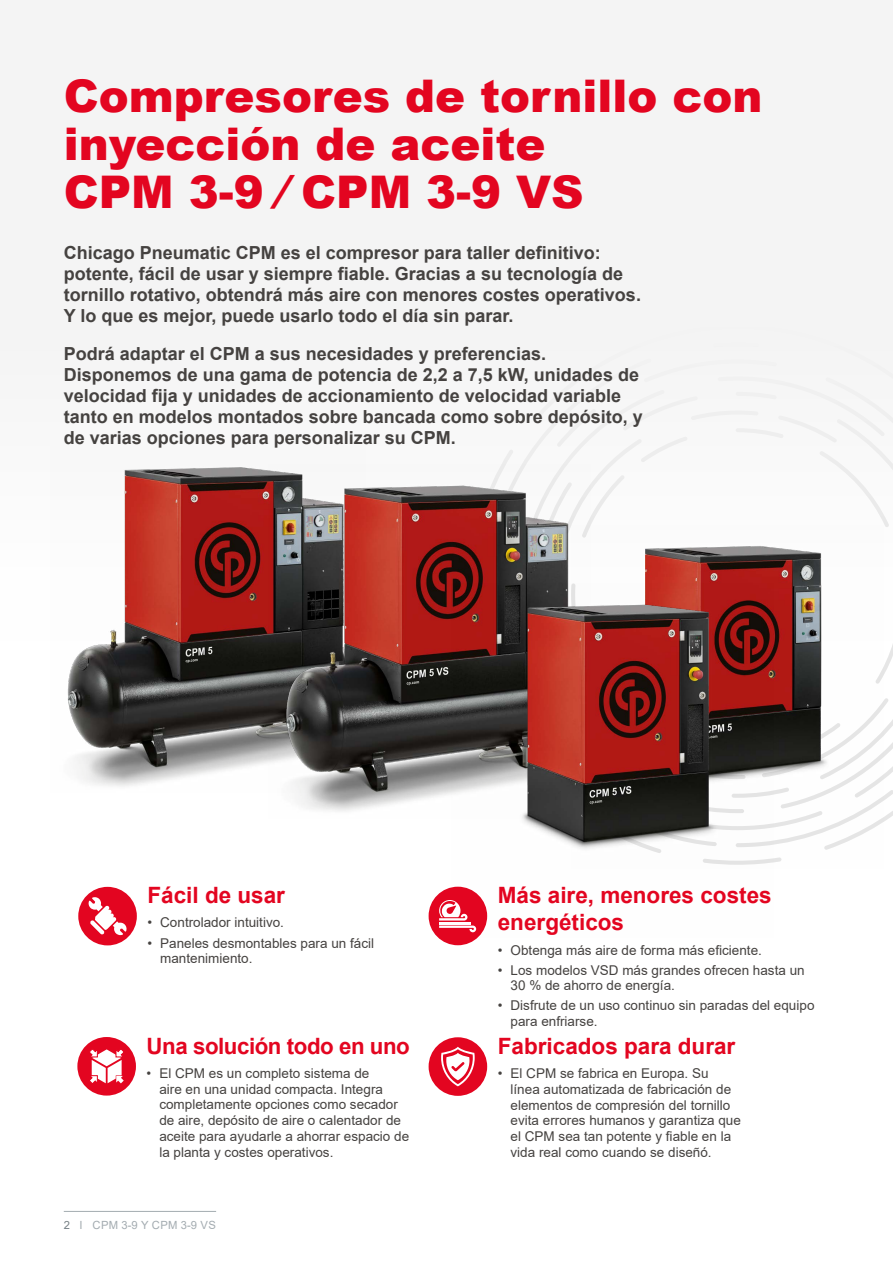
<style>
.page{position:relative;width:893px;height:1263px;background:#fff}
.page>*{position:absolute;margin:0;border:0;box-sizing:border-box;transform-origin:0 0}
.t1{font:900 45px/48px "Arial";color:#e30520}
.t2{font:700 22.5px/27px "Arial";color:#e30520}
.t3{font:700 22.5px "Arial";letter-spacing:-.02em;color:#e30520}
.t4{font:700 18px/21px "Arial";color:#454240}
.t5{font:13.5px/15.8px "Arial";color:#454240}
.t6{font:11.25px "Arial";letter-spacing:.035em;color:#a4acb1}
.s1{color:#778186}
</style>
<div class="page">
<div style="left:0;top:0;width:893px;height:641px;background:#f4f4f4"></div>
<img style="left:67px;top:467px;width:202px;height:320px">
<img style="left:269px;top:470px;width:321px;height:341px">
<img style="left:571px;top:525px;width:312px;height:338px">
<img style="left:452px;top:584px;width:321px;height:352px">
<div style="left:429px;top:887px;width:58px;height:58px;background:#e30520;border-radius:50%"></div>
<div style="left:429px;top:1037px;width:58px;height:59px;background:#e30520;border-radius:50%"></div>
<div style="left:78px;top:887px;width:59px;height:58px;background:#e30520;border-radius:50%"></div>
<svg style="left:88px;top:897px;width:39px;height:38px"></svg>
<svg style="left:439px;top:900px;width:37px;height:32px"></svg>
<div style="left:77px;top:1037px;width:59px;height:58px;background:#e30520;border-radius:50%"></div>
<svg style="left:90px;top:1049px;width:34px;height:35px"></svg>
<svg style="left:441px;top:1047px;width:34px;height:39px"></svg>
<hr style="left:64px;top:1211px;width:152px;height:1px;background:#a4acb1">
<h1 class="t1" style="left:64px;top:70px;width:700px">Compresores de tornillo con inyección de aceite<br>CPM 3-9 ∕CPM 3-9 VS</h1>
<p class="t4" style="left:64px;top:242px;width:579px">Chicago Pneumatic CPM es el compresor para taller definitivo: potente, fácil de usar y siempre fiable. Gracias a su tecnología de tornillo rotativo, obtendrá más aire con menores costes operativos.<br>Y lo que es mejor, puede usarlo todo el día sin parar.</p>
<p class="t4" style="left:64px;top:343px;width:581px">Podrá adaptar el CPM a sus necesidades y preferencias.<br>Disponemos de una gama de potencia de 2,2 a 7,5 kW, unidades de velocidad fija y unidades de accionamiento de velocidad variable tanto en modelos montados sobre bancada como sobre depósito, y de varias opciones para personalizar su CPM.</p>
<h2 class="t2" style="left:147px;top:882px;width:139px">Fácil de usar</h2>
<p class="t5" style="left:147px;top:915px;width:138px">• Controlador intuitivo.</p>
<p class="t5" style="left:160px;top:935px;width:215px;text-indent:-13px">• Paneles desmontables para un fácil mantenimiento.</p>
<h2 class="t3" style="left:147px;top:1030px;width:265px">Una solución todo en uno</h2>
<p class="t5" style="left:159px;top:1065px;width:251px;text-indent:-13px">• El CPM es un completo sistema de<br>aire en una unidad compacta. Integra completamente opciones como secador de aire, depósito de aire o calentador de aceite para ayudarle a ahorrar espacio de la planta y costes operativos.</p>
<p class="t6" style="left:64px;top:1217px;width:154px"><span class="s1">2</span> I CPM 3-9 Y CPM 3-9 VS</p>
<h2 class="t2" style="left:498px;top:882px;width:275px">Más aire, menores costes energéticos</h2>
<p class="t5" style="left:498px;top:942px;width:266px">• Obtenga más aire de forma más eficiente.</p>
<p class="t5" style="left:511px;top:962px;width:296px;text-indent:-13px">• Los modelos VSD más grandes ofrecen hasta un<br>30 % de ahorro de energía.</p>
<p class="t5" style="left:511px;top:998px;width:305px;text-indent:-13px">• Disfrute de un uso continuo sin paradas del equipo para enfriarse.</p>
<h2 class="t2" style="left:498px;top:1033px;width:239px">Fabricados para durar</h2>
<p class="t5" style="left:511px;top:1065px;width:232px;text-indent:-13px">• El CPM se fabrica en Europa. Su línea automatizada de fabricación de elementos de compresión del tornillo evita errores humanos y garantiza que el CPM sea tan potente y fiable en la vida real como cuando se diseñó.</p>
</div>
